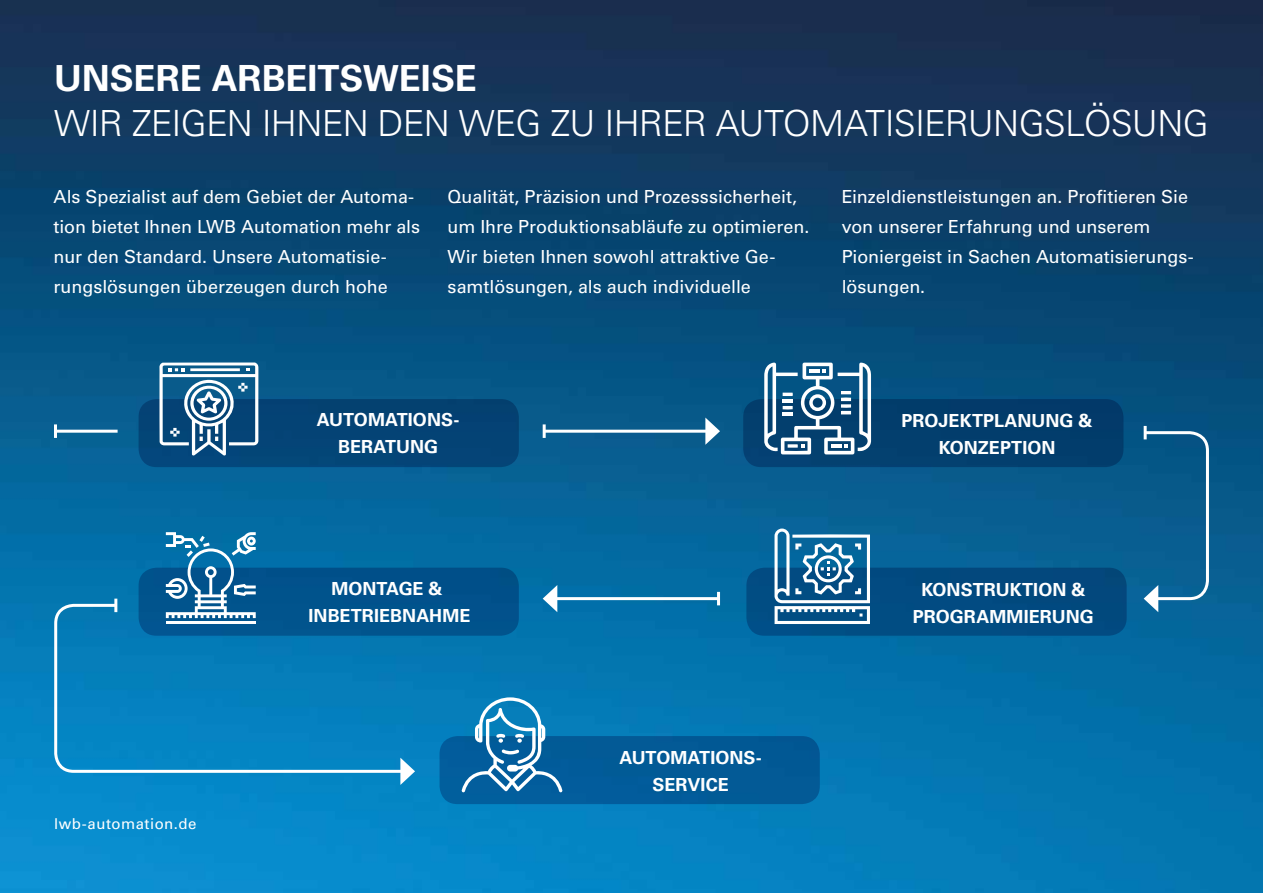
<style>
.page{position:relative;width:1263px;height:893px;background:#fff}
.page>*{position:absolute;margin:0;border:0;box-sizing:border-box;transform-origin:0 0}
.t1{font:300 36px "Univers";letter-spacing:-.02em;color:#fff}
.t2{font:700 36px "Univers";color:#fff}
.t3{font:18px/30px "Univers";color:#fff}
.t4{font:700 18px/27px "Univers";letter-spacing:.005em;color:#fff;text-align:center}
.t5{font:15px "Univers";letter-spacing:.03em;color:#fff}
</style>
<div class="page">
<img style="left:0;top:0;width:1263px;height:893px">
<div style="left:746px;top:568px;width:381px;height:68px;background:#024b82;border-radius:18px"></div>
<div style="left:139px;top:399px;width:380px;height:68px;background:#044375;border-radius:18px"></div>
<div style="left:743px;top:399px;width:380px;height:68px;background:#023d6c;border-radius:18px"></div>
<div style="left:439px;top:736px;width:381px;height:68px;background:#025a96;border-radius:18px"></div>
<div style="left:139px;top:568px;width:380px;height:68px;background:#00518c;border-radius:18px"></div>
<hr style="left:552px;top:597px;width:166px;height:3px;background:#fff">
<svg style="left:717px;top:592px;width:3px;height:13px"></svg>
<svg style="left:543px;top:585px;width:14px;height:27px"></svg>
<hr style="left:544px;top:430px;width:167px;height:3px;background:#fff">
<hr style="left:543px;top:424px;width:3px;height:14px;background:#fff">
<svg style="left:705px;top:418px;width:15px;height:27px"></svg>
<hr style="left:56px;top:430px;width:62px;height:3px;background:#fff">
<hr style="left:54px;top:424px;width:3px;height:14px;background:#fff">
<svg style="left:1142px;top:426px;width:68px;height:186px;background:#1b6896"></svg>
<svg style="left:53px;top:602px;width:356px;height:172px;background:#0a7db8"></svg>
<svg style="left:114px;top:599px;width:3px;height:13px"></svg>
<svg style="left:400px;top:758px;width:15px;height:27px"></svg>
<svg style="left:159px;top:362px;width:99px;height:94px"></svg>
<svg style="left:764px;top:362px;width:107px;height:92px"></svg>
<svg style="left:461px;top:697px;width:102px;height:95px"></svg>
<svg style="left:774px;top:528px;width:96px;height:96px"></svg>
<hr style="left:166px;top:621px;width:90px;height:3px;background:#fff">
<svg style="left:166px;top:532px;width:90px;height:86px"></svg>
<h1 class="t2" style="left:54px;top:57px;width:424px">UNSERE ARBEITSWEISE</h1>
<h1 class="t1" style="left:54px;top:101px;width:1156px">WIR ZEIGEN IHNEN DEN WEG ZU IHRER AUTOMATISIERUNGSLÖSUNG</h1>
<p class="t3" style="left:54px;top:181px;width:368px">Als Spezialist auf dem Gebiet der Automa&shy;tion bietet Ihnen LWB Automation mehr als nur den Standard. Unsere Automatisie&shy;rungslösungen überzeugen durch hohe</p>
<p class="t3" style="left:448px;top:181px;width:363px">Qualität, Präzision und Prozesssicherheit, um Ihre Produktionsabläufe zu optimieren.<br>Wir bieten Ihnen sowohl attraktive Ge&shy;samtlösungen, als auch individuelle</p>
<p class="t3" style="left:842px;top:181px;width:353px">Einzeldienstleistungen an. Profitieren Sie von unserer Erfahrung und unserem Pioniergeist in Sachen Automatisierungs&shy;lösungen.</p>
<p class="t4" style="left:317px;top:407px;width:144px">AUTOMATIONS-<br>BERATUNG</p>
<p class="t4" style="left:901px;top:408px;width:193px">PROJEKTPLANUNG &amp;<br>KONZEPTION</p>
<p class="t4" style="left:308px;top:575px;width:164px">MONTAGE &amp;<br>INBETRIEBNAHME</p>
<p class="t4" style="left:913px;top:576px;width:183px">KONSTRUKTION &amp;<br>PROGRAMMIERUNG</p>
<p class="t5" style="left:54px;top:815px;width:144px">lwb-automation.de</p>
<p class="t4" style="left:619px;top:745px;width:144px">AUTOMATIONS-<br>SERVICE</p>
</div>
